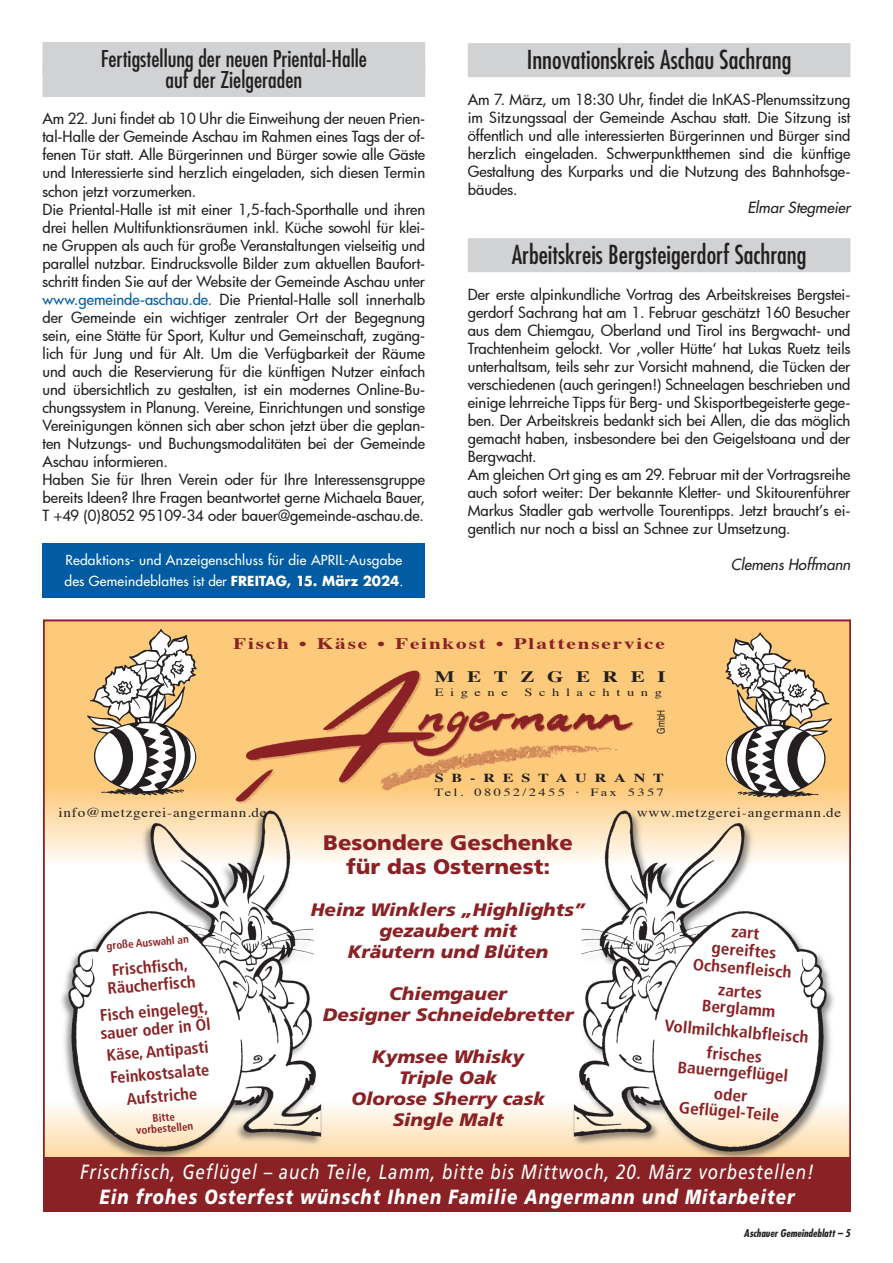
<style>
.page{position:relative;width:893px;height:1263px;background:#fff}
.page>*{position:absolute;margin:0;border:0;box-sizing:border-box;transform-origin:0 0}
.t1{font:condensed 25.5px "Futura";color:#231f20}
.t2{font:condensed 22.5px/21px "Futura";color:#231f20;text-align:center}
.t3{font:900 21px/24px "Frutiger";color:#8a2124;text-align:center;scale:1.05 1}
.t4{font:italic 20.55px "Frutiger";letter-spacing:.06em;color:#fff;scale:.82 1}
.t5{font:italic 900 20.55px "Frutiger";letter-spacing:.06em;color:#fff;scale:.82 1}
.t6{font:italic 900 18px/21px "Frutiger";color:#8a2124;text-align:center;scale:1.05 1}
.t7{font:italic 900 18px "Frutiger CE";color:#8a2124;scale:1.05 1}
.t8{font:700 condensed 16.5px/18px "Frutiger";color:#8a2124;text-align:center;scale:1.05 1}
.t9{font:700 condensed 16.5px/17.9px "Frutiger";color:#8a2124;text-align:center}
.t10{font:700 16.2px "Times";letter-spacing:.085em;color:#8a2124;scale:1.32 1}
.t11{font:700 15.9px "Times";letter-spacing:.605em;color:#231f20;scale:1.32 1}
.t12{font:500 15px/18px "Futura";letter-spacing:-.005em;color:#231f20}
.t13{font:italic 15px "Futura";color:#231f20}
.t14{font:13.5px/21px "Futura";letter-spacing:.015em;color:#fff}
.t15{font:13.5px "Times";letter-spacing:.05em;color:#231f20;scale:1.12 1}
.t16{font:700 12.3px "Times";letter-spacing:.485em;color:#231f20;scale:1.32 1}
.t17{font:11.1px "Times";letter-spacing:.16em;color:#231f20;scale:1.32 1}
.t18{font:11.1px "Times";letter-spacing:.45em;color:#231f20;scale:1.32 1}
.t19{font:700 condensed 10.95px/10.9px "Frutiger";color:#8a2124;text-align:center}
.t20{font:10.8px "Helvetica";color:#231f20;scale:.76 1}
.t21{font:italic 700 condensed 10.5px "Futura";color:#231f20}
.s1{color:#015ca3}
.s2{font-weight:700}
</style>
<div class="page">
<div style="left:43px;top:543px;width:382px;height:54px;background:#015ca3"></div>
<div style="left:43px;top:42px;width:382px;height:34px;background:#d1d2d4"></div>
<div style="left:43px;top:63px;width:382px;height:34px;background:#d1d2d4"></div>
<div style="left:43px;top:620px;width:807px;height:244px;background:#fdca7c"></div>
<div style="left:43px;top:789px;width:807px;height:76px;background:linear-gradient(to bottom,#fdcb7f,#fefcf9)"></div>
<svg style="left:46px;top:1107px;width:801px;height:50px;background:#fde9ca"></svg>
<img style="left:50px;top:801px;width:278px;height:356px">
<img style="left:564px;top:801px;width:281px;height:356px">
<img style="left:221px;top:670px;width:431px;height:143px">
<div style="left:43px;top:1157px;width:807px;height:55px;background:#8a2124"></div>
<svg style="left:725px;top:632px;width:107px;height:165px"></svg>
<svg style="left:87px;top:629px;width:110px;height:166px"></svg>
<div style="left:468px;top:43px;width:382px;height:34px;background:#d1d2d4"></div>
<div style="left:468px;top:238px;width:382px;height:34px;background:#d1d2d4"></div>
<h2 class="t2" style="left:101px;top:49px;width:268px">Fertigstellung der neuen Priental-Halle auf der Zielgeraden</h2>
<p class="t12" style="left:43px;top:110px;width:384px">Am 22. Juni findet ab 10 Uhr die Einweihung der neuen Prien&shy;tal-Halle der Gemeinde Aschau im Rahmen eines Tags der of&shy;fenen Tür statt. Alle Bürgerinnen und Bürger sowie alle Gäste und Interessierte sind herzlich eingeladen, sich diesen Termin schon jetzt vorzumerken.<br>Die Priental-Halle ist mit einer 1,5-fach-Sporthalle und ihren drei hellen Multifunktionsräumen inkl. Küche sowohl für klei&shy;ne Gruppen als auch für große Veranstaltungen vielseitig und parallel nutzbar. Eindrucksvolle Bilder zum aktuellen Baufort&shy;schritt finden Sie auf der Website der Gemeinde Aschau unter <span class="s1">www.gemeinde-aschau.de.</span> Die Priental-Halle soll innerhalb der Gemeinde ein wichtiger zentraler Ort der Begegnung sein, eine Stätte für Sport, Kultur und Gemeinschaft, zugäng&shy;lich für Jung und für Alt. Um die Verfügbarkeit der Räume und auch die Reservierung für die künftigen Nutzer einfach und übersichtlich zu gestalten, ist ein modernes Online-Bu&shy;chungssystem in Planung. Vereine, Einrichtungen und sonstige Vereinigungen können sich aber schon jetzt über die geplan&shy;ten Nutzungs- und Buchungsmodalitäten bei der Gemeinde Aschau informieren.<br>Haben Sie für Ihren Verein oder für Ihre Interessensgruppe bereits Ideen? Ihre Fragen beantwortet gerne Michaela Bauer, T +49 (0)8052 95109-34 oder bauer@gemeinde-aschau.de.</p>
<p class="t14" style="left:64px;top:550px;width:340px">Redaktions- und Anzeigenschluss für die APRIL-Ausgabe des Gemeindeblattes ist der <span class="s2">FREITAG, 15. März 2024</span>.</p>
<h1 class="t1" style="left:527px;top:44px;width:266px">Innovationskreis Aschau Sachrang</h1>
<p class="t12" style="left:468px;top:90px;width:384px;text-align:justify">Am 7. März, um 18:30 Uhr, findet die InKAS-Plenumssitzung im Sitzungssaal der Gemeinde Aschau statt. Die Sitzung ist öffentlich und alle interessierten Bürgerinnen und Bürger sind herzlich eingeladen. Schwerpunktthemen sind die künftige Gestaltung des Kurparks und die Nutzung des Bahnhofsge&shy;bäudes.</p>
<p class="t13" style="left:747px;top:197px;width:105px">Elmar Stegmeier</p>
<h1 class="t1" style="left:512px;top:239px;width:296px">Arbeitskreis Bergsteigerdorf Sachrang</h1>
<p class="t12" style="left:468px;top:285px;width:384px">Der erste alpinkundliche Vortrag des Arbeitskreises Bergstei&shy;gerdorf Sachrang hat am 1. Februar geschätzt 160 Besucher aus dem Chiemgau, Oberland und Tirol ins Bergwacht- und Trachtenheim gelockt. Vor ‚voller Hütte‘ hat Lukas Ruetz teils unterhaltsam, teils sehr zur Vorsicht mahnend, die Tücken der verschiedenen (auch geringen!) Schneelagen beschrieben und einige lehrreiche Tipps für Berg- und Skisportbegeisterte gege&shy;ben. Der Arbeitskreis bedankt sich bei Allen, die das möglich gemacht haben, insbesondere bei den Geigelstoana und der Bergwacht.<br>Am gleichen Ort ging es am 29. Februar mit der Vortragsreihe auch sofort weiter: Der bekannte Kletter- und Skitourenführer Markus Stadler gab wertvolle Tourentipps. Jetzt braucht’s ei&shy;gentlich nur noch a bissl an Schnee zur Umsetzung.</p>
<p class="t13" style="left:731px;top:554px;width:121px">Clemens Hoffmann</p>
<p class="t10" style="left:233px;top:628px;width:328px">Fisch • Käse • Feinkost • Plattenservice</p>
<p class="t11" style="left:435px;top:661px;width:176px">METZGEREI</p>
<p class="t18" style="left:435px;top:681px;width:57px">Eigene</p>
<p class="t18" style="left:525px;top:681px;width:106px">Schlachtung</p>
<p class="t20" style="left:653px;top:734px;width:33px;rotate:-90deg">GmbH</p>
<p class="t16" style="left:435px;top:766px;width:175px">SB-RESTAURANT</p>
<p class="t17" style="left:435px;top:782px;width:175px">Tel. 08052/2455 · Fax 5357</p>
<p class="t15" style="left:59px;top:800px;width:187px">info@metzgerei-angermann.de</p>
<p class="t15" style="left:637px;top:800px;width:184px">www.metzgerei-angermann.de</p>
<p class="t19" style="left:106px;top:940px;width:84px;rotate:-5deg">große Auswahl an</p>
<p class="t9" style="left:105px;top:962px;width:89px;rotate:-5deg">Frischfisch,<br>Räucherfisch</p>
<p class="t9" style="left:98px;top:1007px;width:112px;text-align:left;rotate:-5deg">Fisch eingelegt, sauer oder in Öl</p>
<p class="t9" style="left:106px;top:1044px;width:104px;line-height:22.8px;rotate:-5deg">Käse, Antipasti<br>Feinkostsalate<br>Aufstriche</p>
<p class="t19" style="left:135px;top:1114px;width:59px;rotate:-5deg">Bitte vorbestellen</p>
<h3 class="t3" style="left:323px;top:830px;width:239px">Besondere Geschenke für das Osternest:</h3>
<p class="t7" style="left:311px;top:899px;width:263px">Heinz Winklers „Highlights”</p>
<p class="t6" style="left:348px;top:920px;width:193px">gezaubert mit<br>Kräutern und Blüten</p>
<p class="t6" style="left:323px;top:983px;width:240px">Chiemgauer<br>Designer Schneidebretter</p>
<p class="t6" style="left:351px;top:1046px;width:186px">Kymsee Whisky<br>Triple Oak<br>Olorose Sherry cask<br>Single Malt</p>
<p class="t8" style="left:697px;top:919px;width:96px;rotate:5deg">zart<br>gereiftes<br>Ochsenfleisch</p>
<p class="t8" style="left:704px;top:980px;width:72px;line-height:16.6px;rotate:5deg">zartes<br>Berglamm</p>
<p class="t8" style="left:666px;top:1013px;width:139px;line-height:23.5px;rotate:5deg">Vollmilchkalbfleisch frisches</p>
<p class="t8" style="left:679px;top:1055px;width:107px;line-height:23.5px;rotate:5deg">Bauerngeflügel oder</p>
<p class="t8" style="left:680px;top:1098px;width:97px;rotate:5deg">Geflügel-Teile</p>
<h3 class="t4" style="left:80px;top:1160px;width:896px">Frischfisch, Geflügel – auch Teile, Lamm, bitte bis Mittwoch, 20. März vorbestellen!</h3>
<h3 class="t5" style="left:99px;top:1184px;width:849px">Ein frohes Osterfest wünscht Ihnen Familie Angermann und Mitarbeiter</h3>
<p class="t21" style="left:744px;top:1227px;width:108px">Aschauer Gemeindeblatt – 5</p>
</div>
